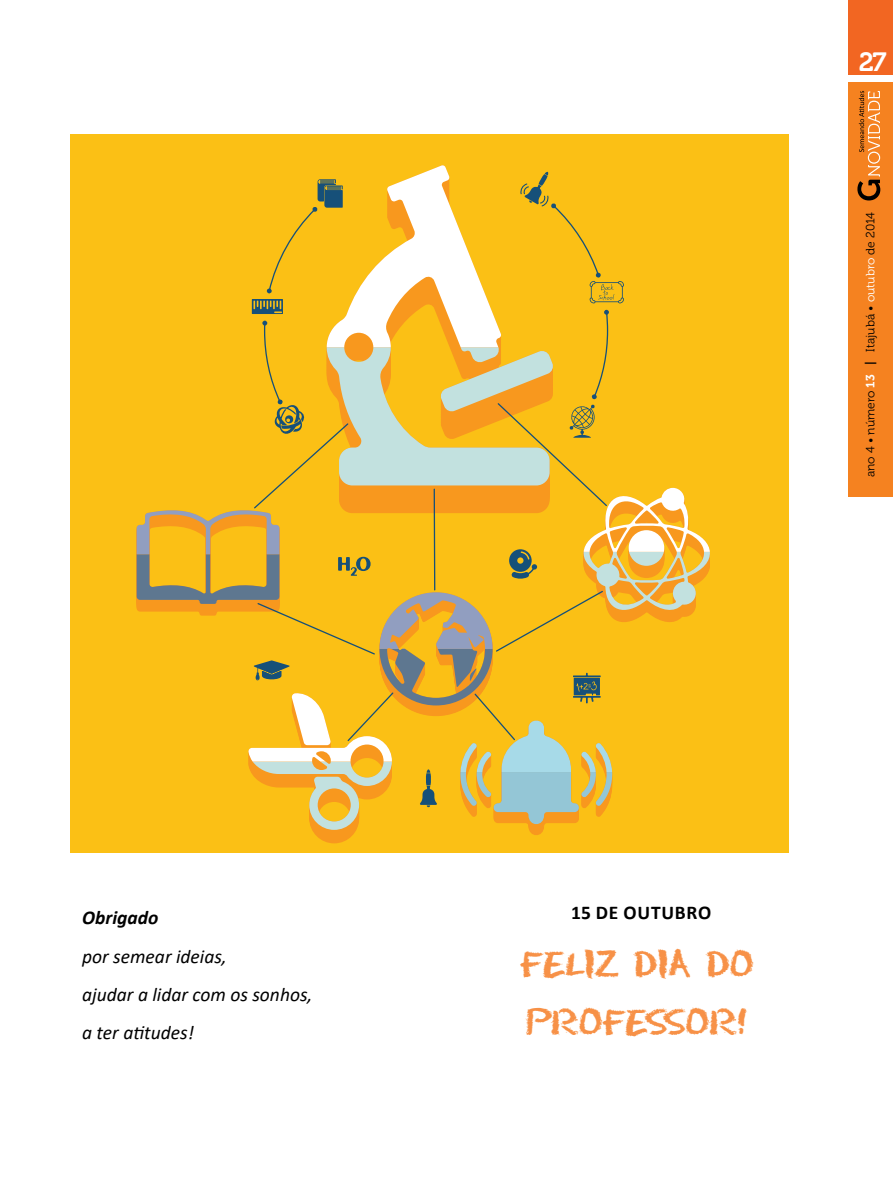
<style>
.page{position:relative;width:893px;height:1191px;background:#fff}
.page>*{position:absolute;margin:0;border:0;box-sizing:border-box;transform-origin:0 0}
.t1{font:37.5px/58.2px "Chalk Dust";letter-spacing:-.01em;color:#f79147}
.t2{font:26.25px "Museo 700";color:#fff}
.t3{font:italic 19.5px/38.4px "Calibri";color:#000}
.t4{font:700 19.5px "Calibri";letter-spacing:.04em;color:#000}
.t5{font:italic 700 19.5px "Calibri";color:#000}
.t6{font:12px "Museo 300";color:#000}
.s1{font-family:"Museo 700";color:#fff}
.s2{font-family:"Museo 700"}
.s3{color:#fff}
</style>
<div class="page">
<div style="left:848px;top:82px;width:45px;height:414px;background:#f58220"></div>
<div style="left:848px;top:0;width:45px;height:75px;background:#f26622"></div>
<svg style="left:857px;top:91px;width:23px;height:109px"></svg>
<div style="left:70px;top:134px;width:719px;height:718px;background:#fbc015"></div>
<svg style="left:137px;top:165px;width:573px;height:678px"></svg>
<p class="t5" style="left:82px;top:904px;width:78px">Obrigado</p>
<p class="t3" style="left:82px;top:936px;width:232px">por semear ideias,<br>ajudar a lidar com os sonhos, a ter atitudes!</p>
<h2 class="t2" style="left:859px;top:48px;width:29px">27</h2>
<p class="t6" style="left:864px;top:477px;width:267px;rotate:-90deg">ano 4 • número <span class="s1">13</span> <span class="s2">|</span> Itajubá • <span class="s3">outubro</span> de 2014</p>
<p class="t4" style="left:571px;top:898px;width:117px">15 DE OUTUBRO</p>
<h1 class="t1" style="left:520px;top:933px;width:235px">FELIZ DIA DO<br>PROFESSOR!</h1>
</div>
